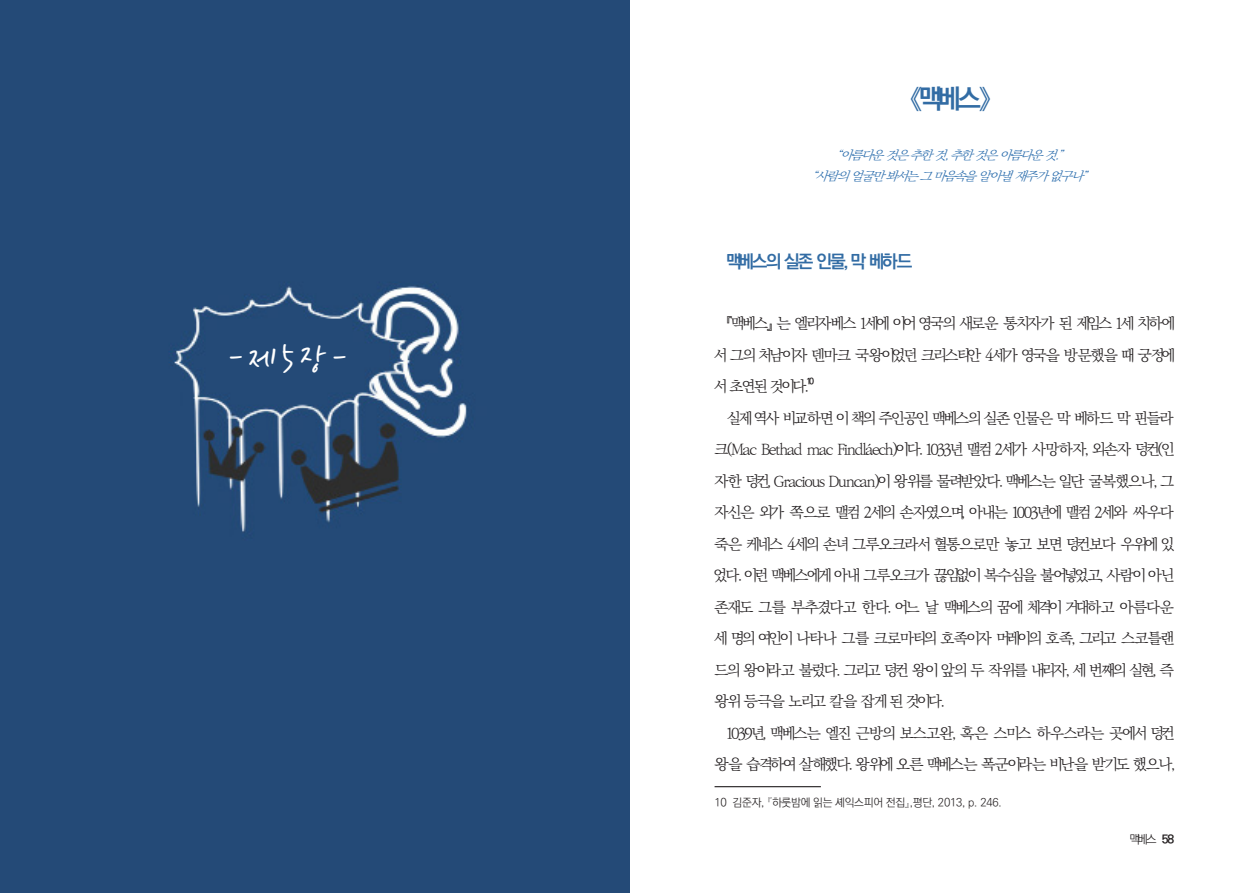
<style>
.page{position:relative;width:1259px;height:893px;background:#fff}
.page>*{position:absolute;margin:0;border:0;box-sizing:border-box;transform-origin:0 0}
.t1{font:37.5px "THEFACESHOP";color:#fff}
.책_제목{font:27px "Ko Pub World Dotum PB";color:#326ca4}
.문단_제목{font:18px "Ko Pub World Dotum PB";letter-spacing:-.12em;color:#326ca4}
.t2{font:15px/31.5px "Ko Pub World Batang PL";letter-spacing:-.105em;color:#231f20;text-align:justify}
.책갈피_문장{font:italic 12.15px "Ko Pub World Batang PL";color:#3171af;scale:1.06 1}
.t3{font:12px "Ko Pub World Dotum PL";color:#231f20}
.각주-본문{font:11.25px "Ko Pub World Dotum PL";letter-spacing:-.025em;color:#231f20}
.t4{font:8.7px "Ko Pub World Dotum PB";color:#231f20}
.s1{font-family:"Ko Pub World Dotum PB"}
</style>
<div class="page">
<div style="left:0;top:0;width:629px;height:893px;background:#244a77"></div>
<hr style="left:714px;top:786px;width:107px;height:1px;background:#231f20">
<p class="t1" style="left:228px;top:338px;width:121px">-제5장-</p>
<p class="책_제목" style="left:910px;top:79px;width:82px">《맥베스》</p>
<p class="책갈피_문장" style="left:835px;top:147px;width:222px">“아름다운 것은 추한 것, 추한 것은 아름다운 것.”</p>
<p class="책갈피_문장" style="left:811px;top:168px;width:268px">“사람의 얼굴만 봐서는 그 마음속을 알아낼 재주가 없구나”</p>
<p class="문단_제목" style="left:726px;top:249px;width:188px">맥베스의 실존 인물, 막 베하드</p>
<p class="t2" style="left:714px;top:308px;width:463px;text-indent:11px">『맥베스』 는 엘리자베스 1세에 이어 영국의 새로운 통치자가 된 제임스 1세 치하에 서 그의 처남이자 덴마크 국왕이었던 크리스티안 4세가 영국을 방문했을 때 궁정에 서 초연된 것이다.</p>
<p class="t4" style="left:806px;top:375px;width:9px">10</p>
<p class="t2" style="left:713px;top:402px;width:463px;text-indent:14px">실제 역사 비교하면 이 책의 주인공인 맥베스의 실존 인물은 막 베하드 막 핀들라 크(Mac Bethad mac Findláech)이다. 1033년 맬컴 2세가 사망하자, 외손자 덩컨(인 자한 덩컨, Gracious Duncan)이 왕위를 물려받았다. 맥베스는 일단 굴복했으나, 그 자신은 외가 쪽으로 맬컴 2세의 손자였으며, 아내는 1003년에 맬컴 2세와 싸우다 죽은 케네스 4세의 손녀 그루오크라서 혈통으로만 놓고 보면 덩컨보다 우위에 있 었다. 이런 맥베스에게 아내 그루오크가 끊임없이 복수심을 불어넣었고, 사람이 아닌 존재도 그를 부추겼다고 한다. 어느 날 맥베스의 꿈에 체격이 거대하고 아름다운 세 명의 여인이 나타나 그를 크로마티의 호족이자 머레이의 호족, 그리고 스코틀랜 드의 왕이라고 불렀다. 그리고 덩컨 왕이 앞의 두 작위를 내리자, 세 번째의 실현, 즉 왕위 등극을 노리고 칼을 잡게 된 것이다.</p>
<p class="t2" style="left:714px;top:717px;width:463px;text-align:right">1039년, 맥베스는 엘진 근방의 보스고완, 혹은 스미스 하우스라는 곳에서 덩컨 왕을 습격하여 살해했다. 왕위에 오른 맥베스는 폭군이라는 비난을 받기도 했으나,</p>
<p class="각주-본문" style="left:714px;top:794px;width:289px">10 김준자, 『하룻밤에 읽는 셰익스피어 전집』,평단, 2013, p. 246.</p>
<p class="t3" style="left:1129px;top:831px;width:46px">맥베스 <span class="s1">58</span></p>
</div>
